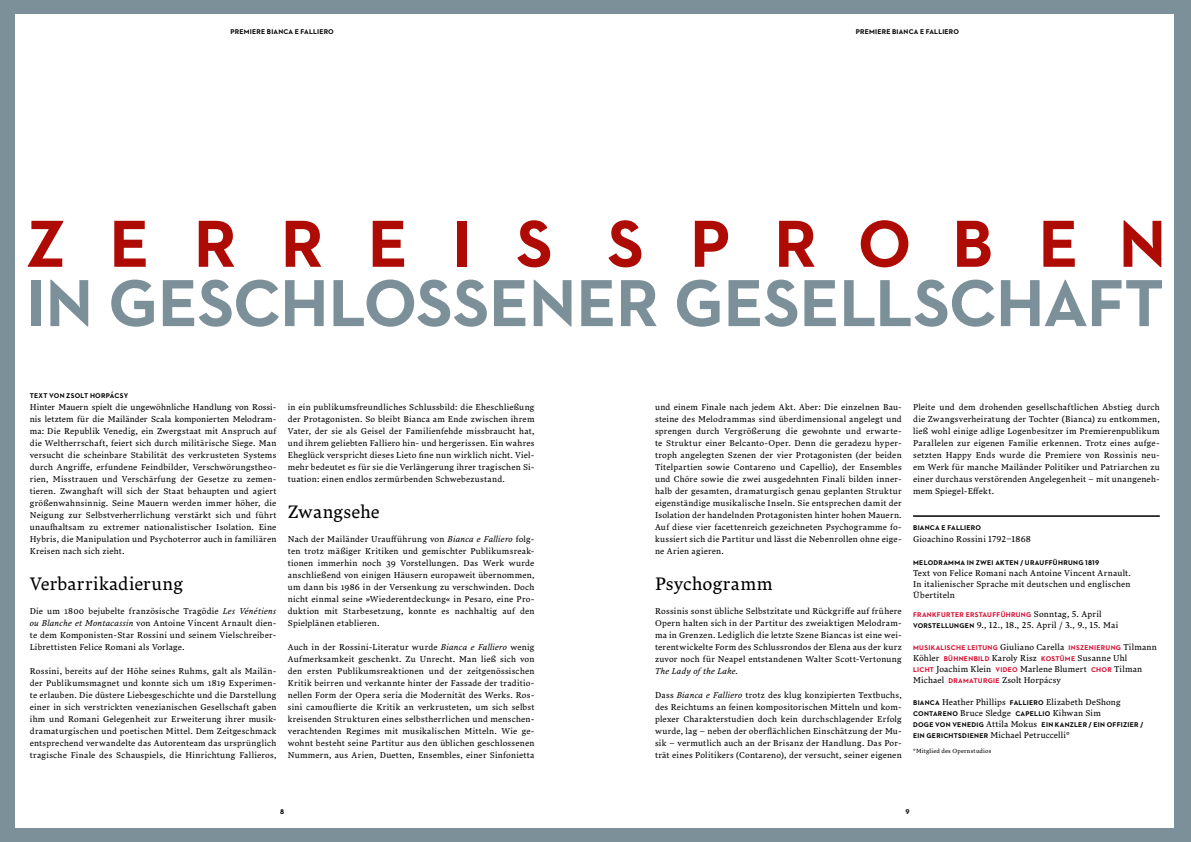
<style>
.page{position:relative;width:1191px;height:842px;background:#7c9099}
.page>*{position:absolute;margin:0;border:0;box-sizing:border-box;transform-origin:0 0}
.t1{font:700 67.6px "Neutraface 2 Text";letter-spacing:-.005em;color:#7c9099}
.t2{font:700 67.6px "Neutraface 2 Text";letter-spacing:.655em;color:#ae0b05}
.t3{font:18px "Lava Std";letter-spacing:.01em;color:#000}
.t4{font:8.5px/12px "Lava Std";letter-spacing:.02em;color:#000;text-align:justify}
.t5{font:8.5px "Lava Std";letter-spacing:.04em;color:#000}
.t6{font:italic 8.5px "Lava Std";letter-spacing:.02em;color:#000}
.t7{font:700 7px "Neutraface 2 Text";letter-spacing:.035em;color:#000}
.t8{font:700 7px "Neutraface 2 Text";letter-spacing:.04em;color:#d50c2f}
.t9{font:6px "Lava Std";letter-spacing:.025em;color:#000}
.s1{font-style:italic}
.s2{font-family:"Lava Std";font-weight:400;font-size:8.5px;color:#000}
.s3{font-family:"Neutraface 2 Text";font-weight:700;font-size:7px}
.s4{font-family:"Neutraface 2 Text";font-weight:700;font-size:7px;color:#d50c2f}
.s5{font-family:"Lava Std";font-weight:400;font-size:8.5px}
</style>
<div class="page">
<div style="left:16px;top:14px;width:1158px;height:814px;background:#fff"></div>
<hr style="left:913px;top:515px;width:246px;height:2px;background:#000">
<p class="t7" style="left:230px;top:27px;width:105px">PREMIERE BIANCA E FALLIERO</p>
<p class="t7" style="left:855px;top:27px;width:105px">PREMIERE BIANCA E FALLIERO</p>
<h1 class="t2" style="left:26px;top:200px;width:1141px">ZERREIS SPROBEN</h1>
<h1 class="t1" style="left:26px;top:260px;width:1139px">IN GESCHLOSSENER GESELLSCHAFT</h1>
<p class="t7" style="left:30px;top:391px;width:100px">TEXT VON ZSOLT HORPÁCSY</p>
<p class="t4" style="left:30px;top:401px;width:248px">Hinter Mauern spielt die ungewöhnliche Handlung von Rossi&shy;nis letztem für die Mailänder Scala komponierten Melodram&shy;ma: Die Republik Venedig, ein Zwergstaat mit Anspruch auf die Weltherrschaft, feiert sich durch militärische Siege. Man versucht die scheinbare Stabilität des verkrusteten Systems durch Angriffe, erfundene Feindbilder, Verschwörungstheo&shy;rien, Misstrauen und Verschärfung der Gesetze zu zemen&shy;tieren. Zwanghaft will sich der Staat behaupten und agiert größenwahnsinnig. Seine Mauern werden immer höher, die Neigung zur Selbstverherrlichung verstärkt sich und führt unaufhaltsam zu extremer nationalistischer Isolation. Eine Hybris, die Manipulation und Psychoterror auch in familiären Kreisen nach sich zieht.</p>
<h2 class="t3" style="left:30px;top:572px;width:155px">Verbarrikadierung</h2>
<p class="t4" style="left:30px;top:605px;width:248px">Die um 1800 bejubelte französische Tragödie <span class="s1">Les Vénétiens ou Blanche et Montacassin</span> von Antoine Vincent Arnault dien&shy;te dem Komponisten-Star Rossini und seinem Vielschreiber-Librettisten Felice Romani als Vorlage.</p>
<p class="t4" style="left:30px;top:665px;width:248px">Rossini, bereits auf der Höhe seines Ruhms, galt als Mailän&shy;der Publikumsmagnet und konnte sich um 1819 Experimen&shy;te erlauben. Die düstere Liebesgeschichte und die Darstellung einer in sich verstrickten venezianischen Gesellschaft gaben ihm und Romani Gelegenheit zur Erweiterung ihrer musik&shy;dramaturgischen und poetischen Mittel. Dem Zeitgeschmack entsprechend verwandelte das Autorenteam das ursprünglich tragische Finale des Schauspiels, die Hinrichtung Fallieros,</p>
<p class="t4" style="left:288px;top:401px;width:248px">in ein publikumsfreundliches Schlussbild: die Eheschließung der Protagonisten. So bleibt Bianca am Ende zwischen ihrem Vater, der sie als Geisel der Familienfehde missbraucht hat, und ihrem geliebten Falliero hin- und hergerissen. Ein wahres Eheglück verspricht dieses Lieto fine nun wirklich nicht. Viel&shy;mehr bedeutet es für sie die Verlängerung ihrer tragischen Si&shy;tuation: einen endlos zermürbenden Schwebezustand.</p>
<h2 class="t3" style="left:288px;top:500px;width:93px">Zwangsehe</h2>
<p class="t4" style="left:288px;top:533px;width:248px">Nach der Mailänder Uraufführung von <span class="s1">Bianca e Falliero</span> folg&shy;ten trotz mäßiger Kritiken und gemischter Publikumsreak&shy;tionen immerhin noch 39 Vorstellungen. Das Werk wurde anschließend von einigen Häusern europaweit übernommen, um dann bis 1986 in der Versenkung zu verschwinden. Doch nicht einmal seine »Wiederentdeckung« in Pesaro, eine Pro&shy;duktion mit Starbesetzung, konnte es nachhaltig auf den Spielplänen etablieren.</p>
<p class="t4" style="left:288px;top:641px;width:248px">Auch in der Rossini-Literatur wurde <span class="s1">Bianca e Falliero</span> wenig Aufmerksamkeit geschenkt. Zu Unrecht. Man ließ sich von den ersten Publikumsreaktionen und der zeitgenössischen Kritik beirren und verkannte hinter der Fassade der traditio&shy;nellen Form der Opera seria die Modernität des Werks. Ros&shy;sini camouflierte die Kritik an verkrusteten, um sich selbst kreisenden Strukturen eines selbstherrlichen und menschen&shy;verachtenden Regimes mit musikalischen Mitteln. Wie ge&shy;wohnt besteht seine Partitur aus den üblichen geschlossenen Nummern, aus Arien, Duetten, Ensembles, einer Sinfonietta</p>
<p class="t4" style="left:655px;top:401px;width:248px">und einem Finale nach jedem Akt. Aber: Die einzelnen Bau&shy;steine des Melodrammas sind überdimensional angelegt und sprengen durch Vergrößerung die gewohnte und erwarte&shy;te Struktur einer Belcanto-Oper. Denn die geradezu hyper&shy;troph angelegten Szenen der vier Protagonisten (der beiden Titelpartien sowie Contareno und Capellio), der Ensembles und Chöre sowie die zwei ausgedehnten Finali bilden inner&shy;halb der gesamten, dramaturgisch genau geplanten Struktur eigenständige musikalische Inseln. Sie entsprechen damit der Isolation der handelnden Protagonisten hinter hohen Mauern.<br>Auf diese vier facettenreich gezeichneten Psychogramme fo&shy;kussiert sich die Partitur und lässt die Nebenrollen ohne eige&shy;ne Arien agieren.</p>
<h2 class="t3" style="left:655px;top:572px;width:119px">Psychogramm</h2>
<p class="t4" style="left:655px;top:605px;width:248px">Rossinis sonst übliche Selbstzitate und Rückgriffe auf frühere Opern halten sich in der Partitur des zweiaktigen Melodram&shy;ma in Grenzen. Lediglich die letzte Szene Biancas ist eine wei&shy;terentwickelte Form des Schlussrondos der Elena aus der kurz zuvor noch für Neapel entstandenen Walter Scott-Vertonung</p>
<p class="t6" style="left:655px;top:666px;width:85px">The Lady of the Lake.</p>
<p class="t4" style="left:655px;top:689px;width:248px">Dass <span class="s1">Bianca e Falliero</span> trotz des klug konzipierten Textbuchs, des Reichtums an feinen kompositorischen Mitteln und kom&shy;plexer Charakterstudien doch kein durchschlagender Erfolg wurde, lag – neben der oberflächlichen Einschätzung der Mu&shy;sik – vermutlich auch an der Brisanz der Handlung. Das Por&shy;trät eines Politikers (Contareno), der versucht, seiner eigenen</p>
<p class="t4" style="left:913px;top:401px;width:248px">Pleite und dem drohenden gesellschaftlichen Abstieg durch die Zwangsverheiratung der Tochter (Bianca) zu entkommen, ließ wohl einige adlige Logenbesitzer im Premierenpublikum Parallelen zur eigenen Familie erkennen. Trotz eines aufge&shy;setzten Happy Ends wurde die Premiere von Rossinis neu&shy;em Werk für manche Mailänder Politiker und Patriarchen zu einer durchaus verstörenden Angelegenheit – mit unangeneh&shy;mem Spiegel-Effekt.</p>
<p class="t7" style="left:913px;top:523px;width:70px">BIANCA E FALLIERO</p>
<p class="t4" style="left:913px;top:533px;width:119px">Gioachino Rossini 1792–1868</p>
<p class="t7" style="left:913px;top:558px;width:188px">MELODRAMMA IN ZWEI AKTEN / URAUFFÜHRUNG 1819</p>
<p class="t4" style="left:913px;top:567px;width:219px;line-height:11px">Text von Felice Romani nach Antoine Vincent Arnault.<br>In italienischer Sprache mit deutschen und englischen Übertiteln</p>
<p class="t8" style="left:913px;top:610px;width:190px">FRANKFURTER ERSTAUFFÜHRUNG <span class="s2">Sonntag, 5. April</span></p>
<p class="t5" style="left:913px;top:620px;width:207px"><span class="s3">VORSTELLUNGEN</span> 9., 12., 18., 25. April / 3., 9., 15. Mai</p>
<p class="t8" style="left:913px;top:643px;width:245px">MUSIKALISCHE LEITUNG <span class="s2">Giuliano Carella</span> INSZENIERUNG <span class="s2">Tilmann</span></p>
<p class="t4" style="left:913px;top:652px;width:231px;line-height:11px;text-align:left">Köhler <span class="s4">BÜHNENBILD</span> Karoly Risz <span class="s4">KOSTÜME</span> Susanne Uhl<br><span class="s4">LICHT</span> Joachim Klein <span class="s4">VIDEO</span> Marlene Blumert <span class="s4">CHOR</span> Tilman<br>Michael <span class="s4">DRAMATURGIE</span> Zsolt Horpácsy</p>
<p class="t4" style="left:913px;top:696px;width:209px;line-height:11px"><span class="s3">BIANCA</span> Heather Phillips <span class="s3">FALLIERO</span> Elizabeth DeShong<br><span class="s3">CONTARENO</span> Bruce Sledge <span class="s3">CAPELLIO</span> Kihwan Sim</p>
<p class="t7" style="left:913px;top:720px;width:232px">DOGE VON VENEDIG <span class="s5">Attila Mokus</span> EIN KANZLER / EIN OFFIZIER /</p>
<p class="t4" style="left:913px;top:729px;width:158px"><span class="s3">EIN GERICHTSDIENER</span> Michael Petruccelli°</p>
<p class="t9" style="left:913px;top:747px;width:80px">° Mitglied des Opernstudios</p>
<p class="t7" style="left:280px;top:807px;width:6px">8</p>
<p class="t7" style="left:905px;top:807px;width:6px">9</p>
</div>
